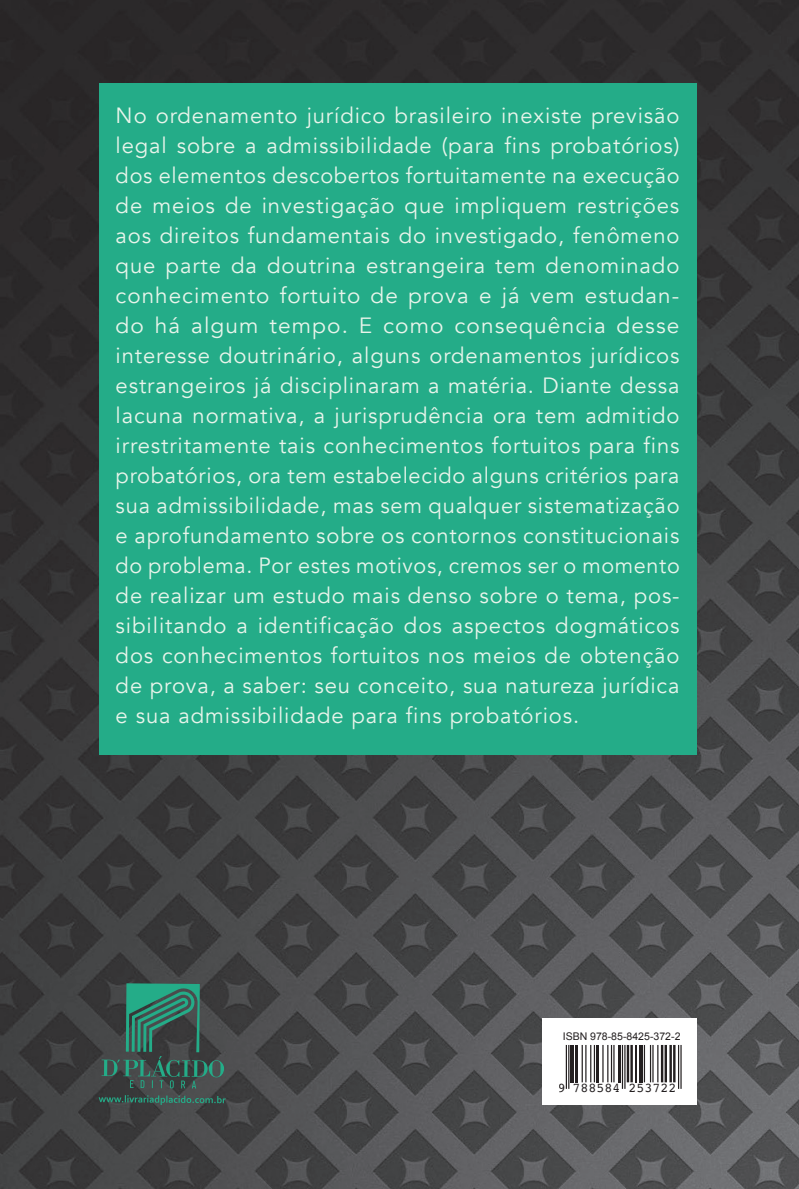
<style>
.page{position:relative;width:799px;height:1189px;background:#fff}
.page>*{position:absolute;margin:0;border:0;box-sizing:border-box;transform-origin:0 0}
.t1{font:22px/30px "Avenir";letter-spacing:.04em;color:#e8f4ea;text-align:justify}
.t2{font:13.2px "OCRB";color:#231f20}
.t3{font:10.6px "Arial";color:#231f20}
</style>
<div class="page">
<img style="left:0;top:0;width:798px;height:1188px">
<div style="left:99px;top:84px;width:597px;height:671px;background:#24ac88"></div>
<svg style="left:101px;top:983px;width:123px;height:105px;background:#3a5b53"></svg>
<svg style="left:99px;top:1094px;width:126px;height:10px"></svg>
<div style="left:542px;top:1017px;width:154px;height:87px;background:#fff"></div>
<svg style="left:565px;top:1045px;width:117px;height:44px"></svg>
<p class="t1" style="left:116px;top:101px;width:565px">No ordenamento jurídico brasileiro inexiste previsão legal sobre a admissibilidade (para fins probatórios) dos elementos descobertos fortuitamente na execução de meios de investigação que impliquem restrições aos direitos fundamentais do investigado, fenômeno que parte da doutrina estrangeira tem denominado conhecimento fortuito de prova e já vem estudan&shy;do há algum tempo. E como consequência desse interesse doutrinário, alguns ordenamentos jurídicos estrangeiros já disciplinaram a matéria. Diante dessa lacuna normativa, a jurisprudência ora tem admitido irrestritamente tais conhecimentos fortuitos para fins probatórios, ora tem estabelecido alguns critérios para sua admissibilidade, mas sem qualquer sistematização e aprofundamento sobre os contornos constitucionais do problema. Por estes motivos, cremos ser o momento de realizar um estudo mais denso sobre o tema, pos&shy;sibilitando a identificação dos aspectos dogmáticos dos conhecimentos fortuitos nos meios de obtenção de prova, a saber: seu conceito, sua natureza jurídica e sua admissibilidade para fins probatórios.</p>
<p class="t3" style="left:562px;top:1029px;width:119px">ISBN 978-85-8425-372-2</p>
<p class="t2" style="left:557px;top:1077px;width:120px">9 788584 253722</p>
</div>
